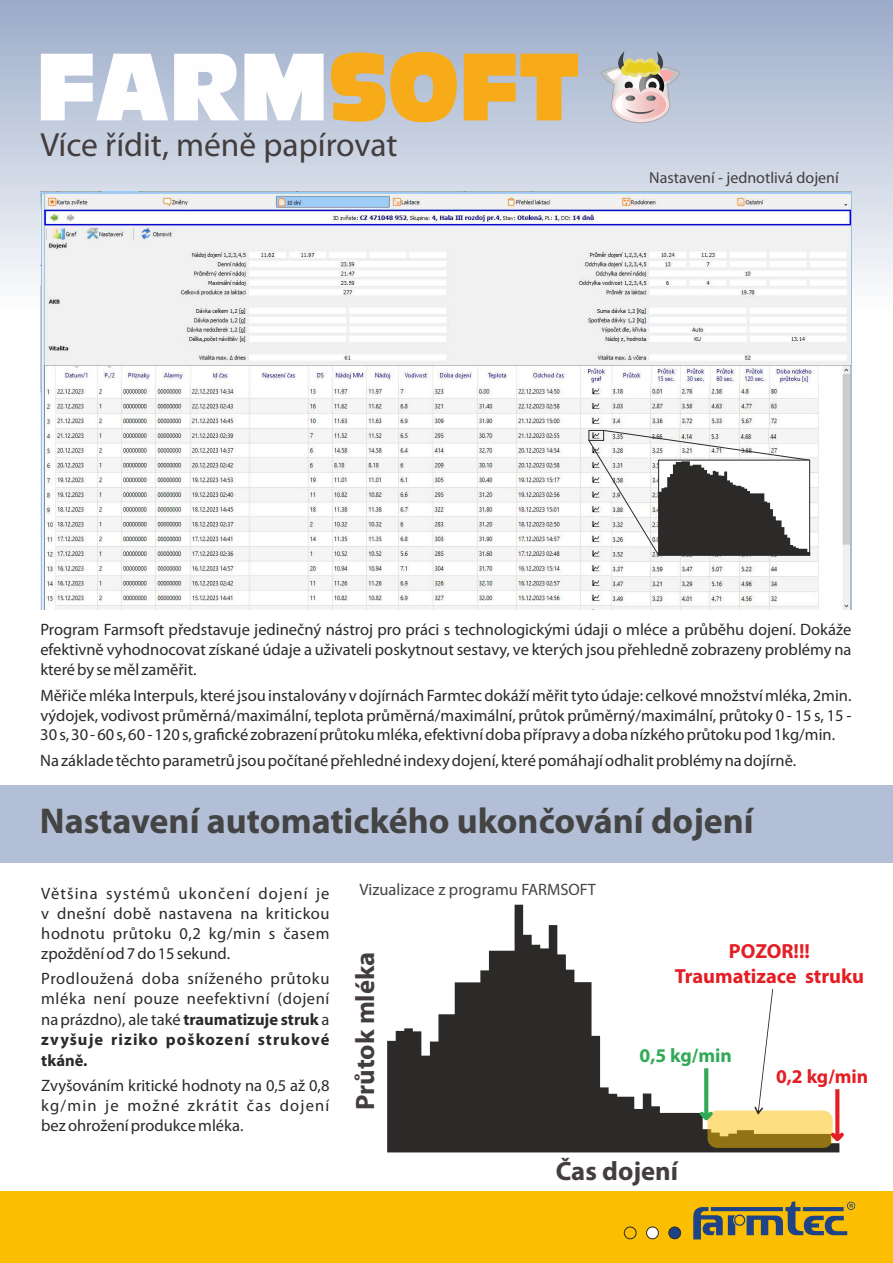
<style>
.page{position:relative;width:893px;height:1263px;background:#fff}
.page>*{position:absolute;margin:0;border:0;box-sizing:border-box;transform-origin:0 0}
.t1{font:700 36px "Myriad Pro";color:#444}
.t2{font:33.6px "Myriad Pro";color:#433d3e}
.t3{font:700 26.55px "Myriad Pro";color:#433d3e}
.t4{font:700 20.4px/25.3px "Myriad Pro";color:#e31e24;text-align:center}
.t5{font:700 19.5px "Myriad Pro";color:#30aa57}
.t6{font:700 19.5px "Myriad Pro";color:#e31e24}
.t7{font:16.5px/19.8px "Myriad Pro";color:#2b2a29;text-align:justify}
.t8{font:16.5px "Myriad Pro";color:#444}
.t9{font:16.05px "Myriad Pro";color:#433d3e}
.s1{font-weight:700}
</style>
<div class="page">
<div style="left:0;top:1191px;width:893px;height:72px;background:#fbbe00"></div>
<svg style="left:693px;top:1201px;width:162px;height:38px"></svg>
<div style="left:624px;top:1227px;width:12px;height:12px;background:#fbbe00;border:1px solid #2b2a29;border-radius:50%"></div>
<div style="left:646px;top:1227px;width:12px;height:12px;background:#fefefe;border:1px solid #2b2a29;border-radius:50%"></div>
<div style="left:669px;top:1227px;width:12px;height:12px;background:#1e4487;border:1px solid #2b2a29;border-radius:50%"></div>
<div style="left:0;top:785px;width:893px;height:78px;background:#b3bfd6"></div>
<svg style="left:387px;top:905px;width:452px;height:247px"></svg>
<div style="left:707px;top:1110px;width:126px;height:38px;background:#fbbe00;border-radius:10px;opacity:.5"></div>
<svg style="left:754px;top:989px;width:19px;height:126px"></svg>
<div style="left:0;top:0;width:893px;height:410px;background:#fefefe;opacity:.5"></div>
<svg style="left:698px;top:1068px;width:16px;height:52px"></svg>
<svg style="left:829px;top:1089px;width:15px;height:52px"></svg>
<img style="left:41px;top:192px;width:810px;height:418px">
<svg style="left:41px;top:54px;width:283px;height:66px"></svg>
<svg style="left:331px;top:52px;width:247px;height:70px;background:#e1b357"></svg>
<svg style="left:601px;top:51px;width:79px;height:72px;background:#c7c0b9"></svg>
<img style="left:611px;top:384px;width:207px;height:223px">
<img style="left:811px;top:429px;width:5px;height:14px">
<svg style="left:588px;top:429px;width:223px;height:127px"></svg>
<h2 class="t2" style="left:40px;top:131px;width:359px">Více řídit, méně papírovat</h2>
<p class="t9" style="left:649px;top:171px;width:191px">Nastavení - jednotlivá dojení</p>
<p class="t7" style="left:40px;top:621px;width:813px">Program Farmsoft představuje jedinečný nástroj pro práci s technologickými údaji o mléce a průběhu dojení. Dokáže efektivně vyhodnocovat získané údaje a uživateli poskytnout sestavy, ve kterých jsou přehledně zobrazeny problémy na které by se měl zaměřit.</p>
<p class="t7" style="left:40px;top:687px;width:813px">Měřiče mléka Interpuls, které jsou instalovány v dojírnách Farmtec dokáží měřit tyto údaje: celkové množství mléka, 2min. výdojek, vodivost průměrná/maximální, teplota průměrná/maximální, průtok průměrný/maximální, průtoky 0 - 15 s, 15 - 30 s, 30 - 60 s, 60 - 120 s, grafické zobrazení průtoku mléka, efektivní doba přípravy a doba nízkého průtoku pod 1kg/min.</p>
<p class="t7" style="left:40px;top:752px;width:757px">Na základe těchto parametrů jsou počítané přehledné indexy dojení, které pomáhají odhalit problémy na dojírně.</p>
<h1 class="t1" style="left:40px;top:806px;width:715px">Nastavení automatického ukončování dojení</h1>
<p class="t7" style="left:41px;top:885px;width:290px">Většina systémů ukončení dojení je v dnešní době nastavena na kritickou hodnotu průtoku 0,2 kg/min s časem zpoždění od 7 do 15 sekund.</p>
<p class="t7" style="left:41px;top:970px;width:290px;line-height:20.2px">Prodloužená doba sníženého průtoku mléka není pouze neefektivní (dojení na prázdno), ale také <span class="s1">traumatizuje struk</span> a <span class="s1">zvyšuje riziko poškození strukové tkáně.</span></p>
<p class="t7" style="left:41px;top:1077px;width:290px">Zvyšováním kritické hodnoty na 0,5 až 0,8 kg/min je možné zkrátit čas dojení bez ohrožení produkce mléka.</p>
<p class="t8" style="left:360px;top:883px;width:238px">Vizualizace z programu FARMSOFT</p>
<h3 class="t3" style="left:354px;top:1110px;width:160px;rotate:-90deg">Průtok mléka</h3>
<p class="t4" style="left:675px;top:940px;width:191px">POZOR!!!<br>Traumatizace struku</p>
<p class="t5" style="left:640px;top:1047px;width:94px">0,5 kg/min</p>
<p class="t6" style="left:776px;top:1068px;width:94px">0,2 kg/min</p>
<h3 class="t3" style="left:556px;top:1160px;width:124px">Čas dojení</h3>
</div>
